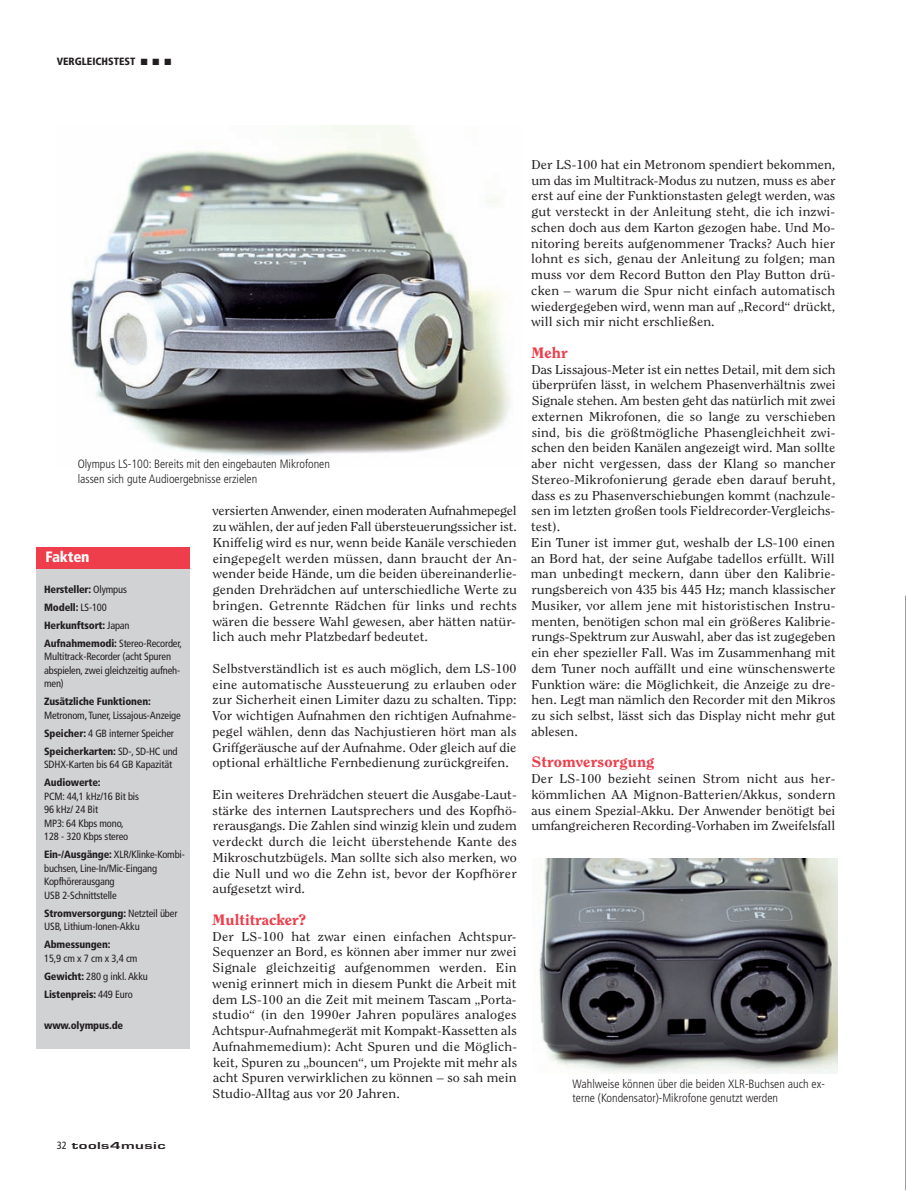
<style>
.page{position:relative;width:906px;height:1191px;background:#fff}
.page>*{position:absolute;margin:0;border:0;box-sizing:border-box;transform-origin:0 0}
.t1{font:800 15px "Clearface Std";letter-spacing:.005em;color:#ee3e4b;scale:1.1 1}
.t2{font:900 condensed 15px "Frutiger LT Std";letter-spacing:-.015em;color:#fff}
.t3{font:12.75px/15.8px "Clearface Std";color:#231f20;text-align:justify;scale:1.1 1}
.t4{font:300 condensed 12px/14.4px "Frutiger LT Std";color:#231f20}
.t5{font:condensed 10.5px/13.5px "Frutiger LT Std";letter-spacing:-.015em;color:#231f20}
.t6{font:900 condensed 10.5px/18px "Frutiger LT Std";letter-spacing:-.015em;color:#231f20}
.t7{font:700 10.5px "Eurostile T";letter-spacing:.025em;color:#231f20;scale:1.6 1}
.s1{font-weight:400}
.s2{font-weight:900}
.s3{font-family:"Frutiger LT Std";font-weight:400;font-stretch:condensed}
</style>
<div class="page">
<svg style="left:905px;top:596px;width:1px;height:594px"></svg>
<img style="left:539px;top:859px;width:299px;height:215px">
<div style="left:37px;top:548px;width:153px;height:501px;background:#d1d2d4"></div>
<div style="left:37px;top:548px;width:153px;height:21px;background:#ee3e4b"></div>
<img style="left:70px;top:126px;width:441px;height:330px">
<p class="t6" style="left:57px;top:53px;width:116px">VERGLEICHSTEST ■ ■ ■</p>
<p class="t4" style="left:78px;top:458px;width:254px">Olympus LS-100: Bereits mit den eingebauten Mikrofonen lassen sich gute Audioergebnisse erzielen</p>
<p class="t2" style="left:46px;top:551px;width:46px">Fakten</p>
<p class="t6" style="left:44px;top:581px;width:139px">Hersteller: <span class="s1">Olympus<br></span>Modell: <span class="s1">LS-100<br></span>Herkunftsort: <span class="s1">Japan<br></span>Aufnahmemodi: <span class="s1">Stereo-Recorder,</span></p>
<p class="t5" style="left:44px;top:651px;width:138px">Multitrack-Recorder (acht Spuren abspielen, zwei gleichzeitig aufneh&shy;men)</p>
<p class="t6" style="left:44px;top:693px;width:108px">Zusätzliche Funktionen:</p>
<p class="t5" style="left:44px;top:707px;width:138px;line-height:18px">Metronom, Tuner, Lissajous-Anzeige<br><span class="s2">Speicher:</span> 4 GB interner Speicher<br><span class="s2">Speicherkarten:</span> SD-, SD-HC und</p>
<p class="t5" style="left:44px;top:759px;width:130px">SDHX-Karten bis 64 GB Kapazität</p>
<p class="t6" style="left:44px;top:774px;width:58px">Audiowerte:</p>
<p class="t5" style="left:44px;top:790px;width:96px">PCM: 44,1 kHz/16 Bit bis<br>96 kHz/ 24 Bit<br>MP3: 64 Kbps mono,<br>128 - 320 Kbps stereo</p>
<p class="t5" style="left:44px;top:849px;width:142px"><span class="s2">Ein-/Ausgänge:</span> XLR/Klinke-Kombi&shy;buchsen, Line-In/Mic-Eingang<br>Kopfhörerausgang<br>USB 2-Schnittstelle</p>
<p class="t5" style="left:44px;top:907px;width:135px"><span class="s2">Stromversorgung:</span> Netzteil über<br>USB, Lithium-Ionen-Akku</p>
<p class="t6" style="left:44px;top:936px;width:68px">Abmessungen:</p>
<p class="t5" style="left:44px;top:950px;width:105px;line-height:18px">15,9 cm x 7 cm x 3,4 cm<br><span class="s2">Gewicht:</span> 280 g inkl. Akku<br><span class="s2">Listenpreis:</span> 449 Euro</p>
<p class="t6" style="left:44px;top:1017px;width:81px">www.olympus.de</p>
<p class="t3" style="left:213px;top:504px;width:278px">versierten Anwender, einen moderaten Aufnahmepegel zu wählen, der auf jeden Fall übersteuerungssicher ist.<br>Kniffelig wird es nur, wenn beide Kanäle verschieden eingepegelt werden müssen, dann braucht der An&shy;wender beide Hände, um die beiden übereinanderlie&shy;genden Drehrädchen auf unterschiedliche Werte zu bringen. Getrennte Rädchen für links und rechts wären die bessere Wahl gewesen, aber hätten natür&shy;lich auch mehr Platzbedarf bedeutet.</p>
<p class="t3" style="left:212px;top:661px;width:278px">Selbstverständlich ist es auch möglich, dem LS-100 eine automatische Aussteuerung zu erlauben oder zur Sicherheit einen Limiter dazu zu schalten. Tipp:<br>Vor wichtigen Aufnahmen den richtigen Aufnahme&shy;pegel wählen, denn das Nachjustieren hört man als Griffgeräusche auf der Aufnahme. Oder gleich auf die optional erhältliche Fernbedienung zurückgreifen.</p>
<p class="t3" style="left:213px;top:787px;width:278px">Ein weiteres Drehrädchen steuert die Ausgabe-Laut&shy;stärke des internen Lautsprechers und des Kopfhö&shy;rerausgangs. Die Zahlen sind winzig klein und zudem verdeckt durch die leicht überstehende Kante des Mikro schutzbügels. Man sollte sich also merken, wo die Null und wo die Zehn ist, bevor der Kopfhörer aufgesetzt wird.</p>
<p class="t1" style="left:213px;top:913px;width:87px">Multitracker?</p>
<p class="t3" style="left:213px;top:929px;width:278px">Der LS-100 hat zwar einen einfachen Achtspur-Sequenzer an Bord, es können aber immer nur zwei Signale gleichzeitig aufgenommen werden. Ein wenig erinnert mich in diesem Punkt die Arbeit mit dem LS-100 an die Zeit mit meinem Tascam „Porta&shy;studio“ (in den 1990er Jahren populäres analoges Achtspur-Aufnahmegerät mit Kompakt-Kassetten als Aufnahmemedium): Acht Spuren und die Möglich&shy;keit, Spuren zu „bouncen“, um Projekte mit mehr als acht Spuren verwirklichen zu können – so sah mein Studio-Alltag aus vor 20 Jahren.</p>
<p class="t3" style="left:531px;top:157px;width:278px">Der LS-100 hat ein Metronom spendiert bekommen, um das im Multitrack-Modus zu nutzen, muss es aber erst auf eine der Funktionstasten gelegt werden, was gut versteckt in der Anleitung steht, die ich inzwi&shy;schen doch aus dem Karton gezogen habe. Und Mo&shy;nitoring bereits aufgenommener Tracks? Auch hier lohnt es sich, genau der Anleitung zu folgen; man muss vor dem Record Button den Play Button drü&shy;cken – warum die Spur nicht einfach automatisch wiedergegeben wird, wenn man auf „Record“ drückt, will sich mir nicht erschließen.</p>
<p class="t1" style="left:531px;top:346px;width:34px">Mehr</p>
<p class="t3" style="left:531px;top:362px;width:279px;text-align:left">Das Lissajous-Meter ist ein nettes Detail, mit dem sich überprüfen lässt, in welchem Phasenverhältnis zwei Signale stehen. Am besten geht das natürlich mit zwei externen Mikrofonen, die so lange zu verschieben sind, bis die größtmögliche Phasengleichheit zwi&shy;schen den beiden Kanälen angezeigt wird. Man sollte aber nicht vergessen, dass der Klang so mancher Stereo-Mikrofonierung gerade eben darauf beruht, dass es zu Phasenverschiebungen kommt (nachzule&shy;sen im letzten großen tools Fieldrecorder-Vergleichs&shy;test).<br>Ein Tuner ist immer gut, weshalb der LS-100 einen an Bord hat, der seine Aufgabe tadellos erfüllt. Will man unbedingt meckern, dann über den Kalibrie&shy;rungsbereich von 435 bis 445 Hz; manch klassischer Musiker, vor allem jene mit historistischen Instru&shy;menten, benötigen schon mal ein größeres Kalibrie&shy;rungs-Spektrum zur Auswahl, aber das ist zugegeben ein eher spezieller Fall. Was im Zusammenhang mit dem Tuner noch auffällt und eine wünschenswerte Funktion wäre: die Möglichkeit, die Anzeige zu dre&shy;hen. Legt man nämlich den Recorder mit den Mikros zu sich selbst, lässt sich das Display nicht mehr gut ablesen.</p>
<p class="t1" style="left:531px;top:756px;width:113px">Stromversorgung</p>
<p class="t3" style="left:531px;top:772px;width:278px">Der LS-100 bezieht seinen Strom nicht aus her&shy;kömmlichen AA Mignon-Batterien/Akkus, sondern aus einem Spezial-Akku. Der Anwender benötigt bei umfangreicheren Recording-Vorhaben im Zweifelsfall</p>
<p class="t4" style="left:573px;top:1078px;width:254px">Wahlweise können über die beiden XLR-Buchsen auch ex&shy;terne (Kondensator)-Mikrofone genutzt werden</p>
<p class="t7" style="left:57px;top:1140px;width:70px"><span class="s3">32</span> tools4music</p>
</div>
